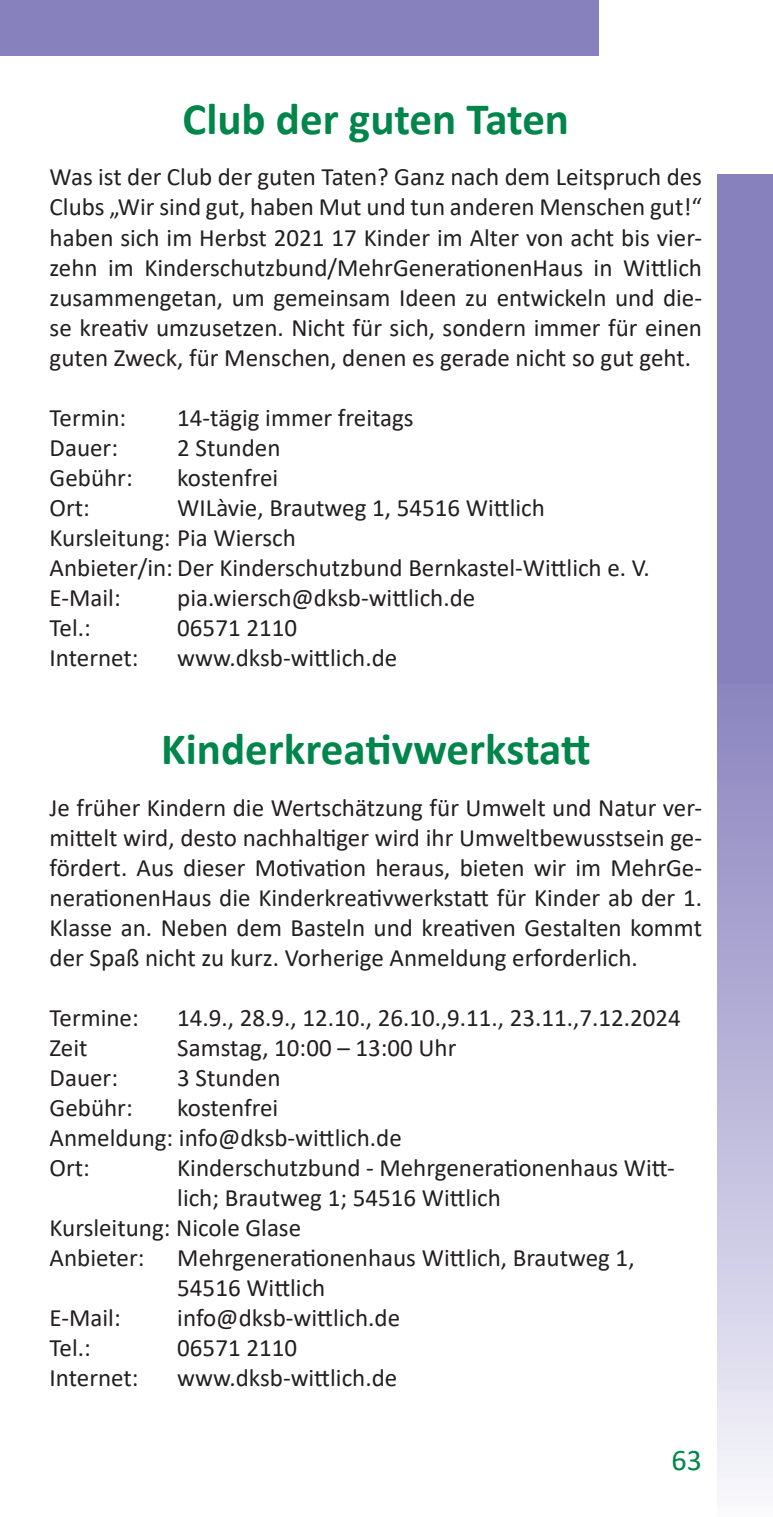
<style>
.page{position:relative;width:773px;height:1517px;background:#fff}
.page>*{position:absolute;margin:0;border:0;box-sizing:border-box;transform-origin:0 0}
.t1{font:700 45px "Calibri";color:#00854a}
.t2{font:30px "Calibri";color:#00854a}
.t3{font:25px/30px "Calibri";color:#231f20}
</style>
<div class="page">
<div style="left:0;top:0;width:772px;height:1517px;background:#8781bd"></div>
<div style="left:0;top:57px;width:716px;height:1460px;background:#fff"></div>
<div style="left:716px;top:684px;width:56px;height:833px;background:linear-gradient(to bottom,#8881be,#f5f5fa)"></div>
<div style="left:599px;top:0;width:173px;height:174px;background:#fff"></div>
<h1 class="t1" style="left:182px;top:87px;width:388px">Club der guten Taten</h1>
<p class="t3" style="left:50px;top:162px;width:653px;text-align:justify">Was ist der Club der guten Taten? Ganz nach dem Leitspruch des Clubs „Wir sind gut, haben Mut und tun anderen Menschen gut!“ haben sich im Herbst 2021 17 Kinder im Alter von acht bis vier&shy;zehn im Kinderschutzbund/MehrGenerationenHaus in Wittlich zusammengetan, um gemeinsam Ideen zu entwickeln und die&shy;se kreativ umzusetzen. Nicht für sich, sondern immer für einen guten Zweck, für Menschen, denen es gerade nicht so gut geht.</p>
<p class="t3" style="left:50px;top:402px;width:78px">Termin:</p>
<p class="t3" style="left:177px;top:402px;width:238px">14-tägig immer freitags</p>
<p class="t3" style="left:50px;top:432px;width:70px">Dauer:</p>
<p class="t3" style="left:177px;top:432px;width:105px">2 Stunden</p>
<p class="t3" style="left:50px;top:462px;width:85px">Gebühr:</p>
<p class="t3" style="left:177px;top:462px;width:102px">kostenfrei</p>
<p class="t3" style="left:50px;top:492px;width:42px">Ort:</p>
<p class="t3" style="left:50px;top:492px;width:601px;text-indent:128px">WILàvie, Brautweg 1, 54516 Wittlich Kursleitung: Pia Wiersch<br>Anbieter/in: Der Kinderschutzbund Bernkastel-Wittlich e. V.<br>E-Mail:</p>
<p class="t3" style="left:177px;top:582px;width:299px">pia.wiersch@dksb-wittlich.de</p>
<p class="t3" style="left:50px;top:612px;width:43px">Tel.:</p>
<p class="t3" style="left:177px;top:612px;width:121px">06571 2110</p>
<p class="t3" style="left:50px;top:642px;width:90px">Internet:</p>
<p class="t3" style="left:177px;top:642px;width:221px">www.dksb-wittlich.de</p>
<h1 class="t1" style="left:161px;top:717px;width:431px">Kinderkreativwerkstatt</h1>
<p class="t3" style="left:50px;top:792px;width:653px;text-align:justify">Je früher Kindern die Wertschätzung für Umwelt und Natur ver&shy;mittelt wird, desto nachhaltiger wird ihr Umweltbewusstsein ge&shy;fördert. Aus dieser Motivation heraus, bieten wir im MehrGe&shy;nerationenHaus die Kinderkreativwerkstatt für Kinder ab der 1.<br>Klasse an. Neben dem Basteln und kreativen Gestalten kommt der Spaß nicht zu kurz. Vorherige Anmeldung erforderlich.</p>
<p class="t3" style="left:50px;top:1002px;width:91px">Termine:</p>
<p class="t3" style="left:177px;top:1002px;width:505px">14.9., 28.9., 12.10., 26.10.,9.11., 23.11.,7.12.2024</p>
<p class="t3" style="left:50px;top:1032px;width:39px">Zeit</p>
<p class="t3" style="left:177px;top:1032px;width:281px">Samstag, 10:00 – 13:00 Uhr</p>
<p class="t3" style="left:50px;top:1062px;width:70px">Dauer:</p>
<p class="t3" style="left:177px;top:1062px;width:105px">3 Stunden</p>
<p class="t3" style="left:50px;top:1092px;width:85px">Gebühr:</p>
<p class="t3" style="left:50px;top:1092px;width:353px;text-indent:128px">kostenfrei<br>Anmeldung: info@dksb-wittlich.de<br>Ort:</p>
<p class="t3" style="left:177px;top:1152px;width:499px">Kinderschutzbund - Mehrgenerationenhaus Witt-</p>
<p class="t3" style="left:177px;top:1182px;width:325px">lich; Brautweg 1; 54516 Wittlich</p>
<p class="t3" style="left:50px;top:1212px;width:253px">Kursleitung: Nicole Glase</p>
<p class="t3" style="left:50px;top:1242px;width:96px">Anbieter:</p>
<p class="t3" style="left:177px;top:1242px;width:458px">Mehrgenerationenhaus Wittlich, Brautweg 1,<br>54516 Wittlich</p>
<p class="t3" style="left:50px;top:1302px;width:73px">E-Mail:</p>
<p class="t3" style="left:177px;top:1302px;width:224px">info@dksb-wittlich.de</p>
<p class="t3" style="left:50px;top:1332px;width:43px">Tel.:</p>
<p class="t3" style="left:177px;top:1332px;width:121px">06571 2110</p>
<p class="t3" style="left:50px;top:1362px;width:90px">Internet:</p>
<p class="t3" style="left:177px;top:1362px;width:221px">www.dksb-wittlich.de</p>
<p class="t2" style="left:671px;top:1439px;width:32px">63</p>
</div>
